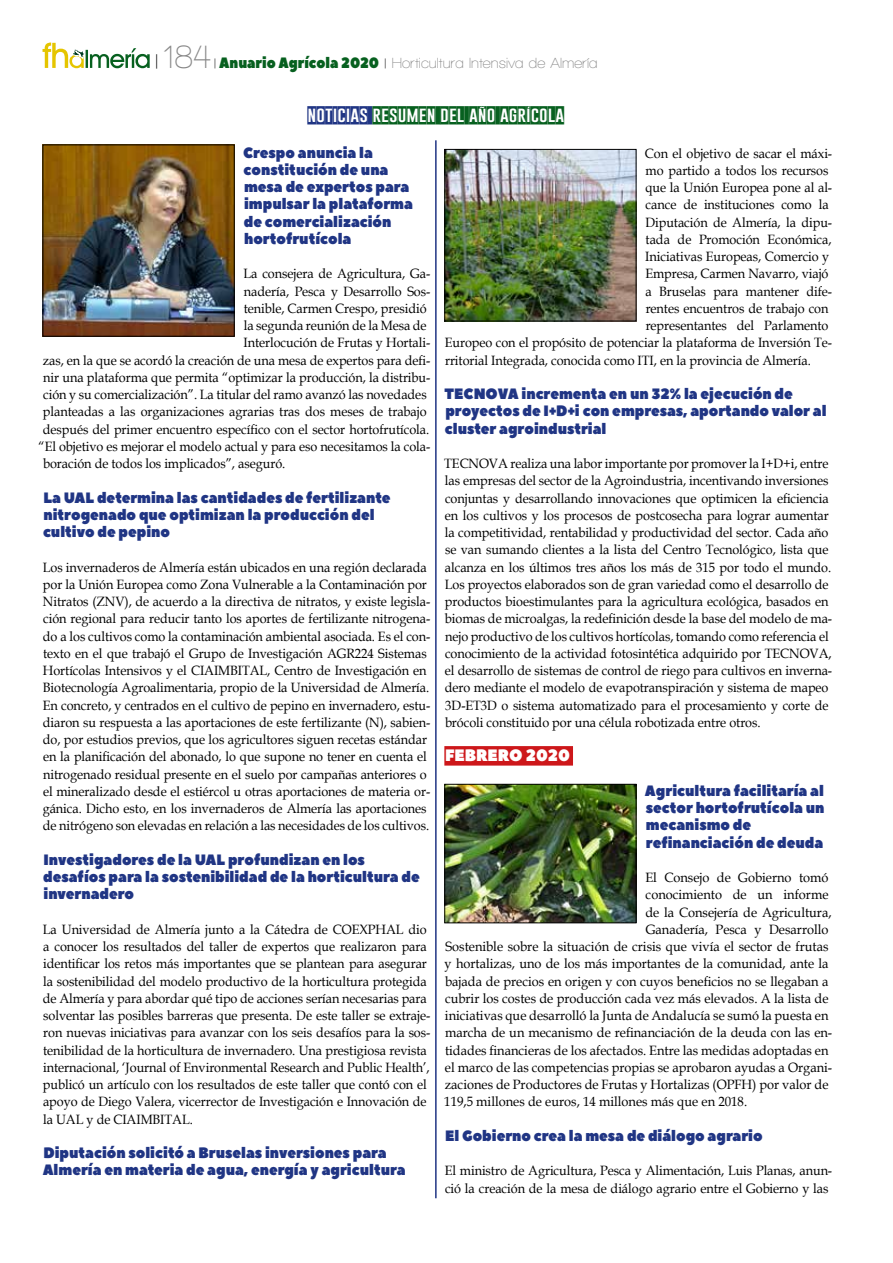
<style>
.page{position:relative;width:893px;height:1263px;background:#fff}
.page>*{position:absolute;margin:0;border:0;box-sizing:border-box;transform-origin:0 0}
.t1{font:600 34.5px "Walkway";color:#878787;scale:.9 1}
.t2{font:18px "Gobold Blocky";color:#07601f;scale:1.2 1}
.t3{font:16.5px "Peace Sans";color:#fff;scale:.95 1}
.t4{font:15px/17.2px "Peace Sans";color:#203584;scale:.95 1}
.t5{font:600 15px "Walkway";color:#878787}
.t6{font:13.5px/17.2px "Book Antiqua";letter-spacing:-.005em;color:#000;scale:.94 1}
.t7{font:13.5px "Book Antiqua";letter-spacing:-.005em;color:#000;scale:.95 1}
.s1{font-size:19.5px;color:#000}
.s2{font-size:13.5px;color:#000}
.s3{font-family:"Peace Sans";font-weight:400;color:#07601f}
.s4{color:#203584}
</style>
<div class="page">
<svg style="left:43px;top:43px;width:107px;height:25px"></svg>
<img style="left:45px;top:146px;width:188px;height:189px">
<div style="left:43px;top:144px;width:192px;height:193px;border:1px solid #000"></div>
<div style="left:444px;top:746px;width:129px;height:20px;background:#cd171a"></div>
<img style="left:446px;top:151px;width:188px;height:168px">
<div style="left:444px;top:149px;width:192px;height:172px;border:1px solid #000"></div>
<img style="left:446px;top:786px;width:188px;height:135px">
<div style="left:444px;top:784px;width:192px;height:139px;border:1px solid #000"></div>
<hr style="left:435px;top:140px;width:2px;height:1058px;background:#203584">
<h1 class="t1" style="left:155px;top:38px;width:64px"><span class="s1">|</span>184</h1>
<p class="t5" style="left:214px;top:55px;width:385px"><span class="s2">|</span> <span class="s3">Anuario Agrícola 2020</span> <span class="s2">|</span> Horticultura Intensiva de Almería</p>
<h2 class="t2" style="left:307px;top:104px;width:215px"><span class="s4">NOTICIAS</span> RESUMEN DEL AÑO AGRÍCOLA</h2>
<p class="t4" style="left:243px;top:144px;width:180px">Crespo anuncia la constitución de una mesa de expertos para impulsar la plataforma de comercialización hortofrutícola</p>
<p class="t6" style="left:244px;top:265px;width:200px">La consejera de Agricultura, Ga-</p>
<p class="t6" style="left:244px;top:282px;width:200px">nadería, Pesca y Desarrollo Sos-</p>
<p class="t6" style="left:244px;top:299px;width:196px">tenible, Carmen Crespo, presidió</p>
<p class="t6" style="left:244px;top:316px;width:196px">la segunda reunión de la Mesa de</p>
<p class="t6" style="left:243px;top:334px;width:200px">Interlocución de Frutas y Hortali-</p>
<p class="t6" style="left:43px;top:351px;width:414px">zas, en la que se acordó la creación de una mesa de expertos para defi-</p>
<p class="t6" style="left:43px;top:368px;width:413px">nir una plataforma que permita “optimizar la producción, la distribu-</p>
<p class="t6" style="left:43px;top:385px;width:409px">ción y su comercialización”. La titular del ramo avanzó las novedades</p>
<p class="t6" style="left:43px;top:403px;width:410px">planteadas a las organizaciones agrarias tras dos meses de trabajo</p>
<p class="t6" style="left:43px;top:420px;width:413px">después del primer encuentro específico con el sector hortofrutícola.</p>
<p class="t6" style="left:38px;top:437px;width:418px">“El objetivo es mejorar el modelo actual y para eso necesitamos la cola-</p>
<p class="t6" style="left:43px;top:454px;width:259px">boración de todos los implicados”, aseguró.</p>
<p class="t4" style="left:43px;top:489px;width:367px">La UAL determina las cantidades de fertilizante nitrogenado que optimizan la producción del cultivo de pepino</p>
<p class="t6" style="left:43px;top:558px;width:414px">Los invernaderos de Almería están ubicados en una región declarada por la Unión Europea como Zona Vulnerable a la Contaminación por Nitratos (ZNV), de acuerdo a la directiva de nitratos, y existe legisla&shy;ción regional para reducir tanto los aportes de fertilizante nitrogena&shy;do a los cultivos como la contaminación ambiental asociada. Es el con&shy;texto en el que trabajó el Grupo de Investigación AGR224 Sistemas Hortícolas Intensivos y el CIAIMBITAL, Centro de Investigación en Biotecnología Agroalimentaria, propio de la Universidad de Almería.<br>En concreto, y centrados en el cultivo de pepino en invernadero, estu&shy;diaron su respuesta a las aportaciones de este fertilizante (N), sabien&shy;do, por estudios previos, que los agricultores siguen recetas estándar en la planificación del abonado, lo que supone no tener en cuenta el nitrogenado residual presente en el suelo por campañas anteriores o el mineralizado desde el estiércol u otras aportaciones de materia or&shy;gánica. Dicho esto, en los invernaderos de Almería las aportaciones de nitrógeno son elevadas en relación a las necesidades de los cultivos.</p>
<p class="t4" style="left:43px;top:851px;width:398px">Investigadores de la UAL profundizan en los desafíos para la sostenibilidad de la horticultura de invernadero</p>
<p class="t6" style="left:43px;top:920px;width:414px">La Universidad de Almería junto a la Cátedra de COEXPHAL dio a conocer los resultados del taller de expertos que realizaron para identificar los retos más importantes que se plantean para asegurar la sostenibilidad del modelo productivo de la horticultura protegida de Almería y para abordar qué tipo de acciones serían necesarias para solventar las posibles barreras que presenta. De este taller se extraje&shy;ron nuevas iniciativas para avanzar con los seis desafíos para la sos&shy;tenibilidad de la horticultura de invernadero. Una prestigiosa revista internacional, ‘Journal of Environmental Research and Public Health’, publicó un artículo con los resultados de este taller que contó con el apoyo de Diego Valera, vicerrector de Investigación e Innovación de la UAL y de CIAIMBITAL.</p>
<p class="t4" style="left:43px;top:1145px;width:383px">Diputación solicitó a Bruselas inversiones para<br>Almería en materia de agua, energía y agricultura</p>
<p class="t6" style="left:645px;top:144px;width:201px">Con el objetivo de sacar el máxi-</p>
<p class="t6" style="left:646px;top:161px;width:196px">mo partido a todos los recursos</p>
<p class="t6" style="left:645px;top:178px;width:200px">que la Unión Europea pone al al-</p>
<p class="t6" style="left:646px;top:196px;width:196px">cance de instituciones como la</p>
<p class="t6" style="left:645px;top:213px;width:200px">Diputación de Almería, la dipu-</p>
<p class="t6" style="left:646px;top:230px;width:199px">tada de Promoción Económica,</p>
<p class="t6" style="left:645px;top:247px;width:197px">Iniciativas Europeas, Comercio y</p>
<p class="t6" style="left:645px;top:265px;width:196px">Empresa, Carmen Navarro, viajó</p>
<p class="t6" style="left:645px;top:282px;width:200px">a Bruselas para mantener dife-</p>
<p class="t6" style="left:646px;top:299px;width:196px">rentes encuentros de trabajo con</p>
<p class="t6" style="left:646px;top:316px;width:196px">representantes del Parlamento</p>
<p class="t6" style="left:445px;top:334px;width:414px">Europeo con el propósito de potenciar la plataforma de Inversión Te-</p>
<p class="t6" style="left:445px;top:351px;width:391px">rritorial Integrada, conocida como ITI, en la provincia de Almería.</p>
<p class="t4" style="left:445px;top:386px;width:404px">TECNOVA incrementa en un 32% la ejecución de proyectos de I+D+i con empresas, aportando valor al cluster agroindustrial</p>
<p class="t6" style="left:444px;top:454px;width:414px">TECNOVA realiza una labor importante por promover la I+D+i, entre las empresas del sector de la Agroindustria, incentivando inversiones conjuntas y desarrollando innovaciones que optimicen la eficiencia en los cultivos y los procesos de postcosecha para lograr aumentar la competitividad, rentabilidad y productividad del sector. Cada año se van sumando clientes a la lista del Centro Tecnológico, lista que alcanza en los últimos tres años los más de 315 por todo el mundo.<br>Los proyectos elaborados son de gran variedad como el desarrollo de productos bioestimulantes para la agricultura ecológica, basados en biomas de microalgas, la redefinición desde la base del modelo de ma&shy;nejo productivo de los cultivos hortícolas, tomando como referencia el conocimiento de la actividad fotosintética adquirido por TECNOVA, el desarrollo de sistemas de control de riego para cultivos en inverna&shy;dero mediante el modelo de evapotranspiración y sistema de mapeo 3D-ET3D o sistema automatizado para el procesamiento y corte de brócoli constituido por una célula robotizada entre otros.</p>
<p class="t3" style="left:445px;top:744px;width:133px">FEBRERO 2020</p>
<p class="t4" style="left:645px;top:782px;width:190px">Agricultura facilitaría al sector hortofrutícola un mecanismo de refinanciación de deuda</p>
<p class="t7" style="left:645px;top:868px;width:194px">El Consejo de Gobierno tomó</p>
<p class="t7" style="left:646px;top:885px;width:194px">conocimiento de un informe</p>
<p class="t7" style="left:645px;top:903px;width:198px">de la Consejería de Agricultura,</p>
<p class="t7" style="left:646px;top:920px;width:194px">Ganadería, Pesca y Desarrollo</p>
<p class="t7" style="left:445px;top:937px;width:405px">Sostenible sobre la situación de crisis que vivía el sector de frutas</p>
<p class="t7" style="left:445px;top:954px;width:406px">y hortalizas, uno de los más importantes de la comunidad, ante la</p>
<p class="t7" style="left:445px;top:972px;width:405px">bajada de precios en origen y con cuyos beneficios no se llegaban a</p>
<p class="t7" style="left:445px;top:989px;width:405px">cubrir los costes de producción cada vez más elevados. A la lista de</p>
<p class="t7" style="left:445px;top:1006px;width:405px">iniciativas que desarrolló la Junta de Andalucía se sumó la puesta en</p>
<p class="t7" style="left:445px;top:1023px;width:409px">marcha de un mecanismo de refinanciación de la deuda con las en-</p>
<p class="t7" style="left:445px;top:1041px;width:405px">tidades financieras de los afectados. Entre las medidas adoptadas en</p>
<p class="t7" style="left:445px;top:1058px;width:409px">el marco de las competencias propias se aprobaron ayudas a Organi-</p>
<p class="t7" style="left:445px;top:1075px;width:405px">zaciones de Productores de Frutas y Hortalizas (OPFH) por valor de</p>
<p class="t7" style="left:444px;top:1092px;width:320px">119,5 millones de euros, 14 millones más que en 2018.</p>
<p class="t4" style="left:445px;top:1127px;width:336px">El Gobierno crea la mesa de diálogo agrario</p>
<p class="t6" style="left:445px;top:1162px;width:414px">El ministro de Agricultura, Pesca y Alimentación, Luis Planas, anun&shy;ció la creación de la mesa de diálogo agrario entre el Gobierno y las</p>
</div>
